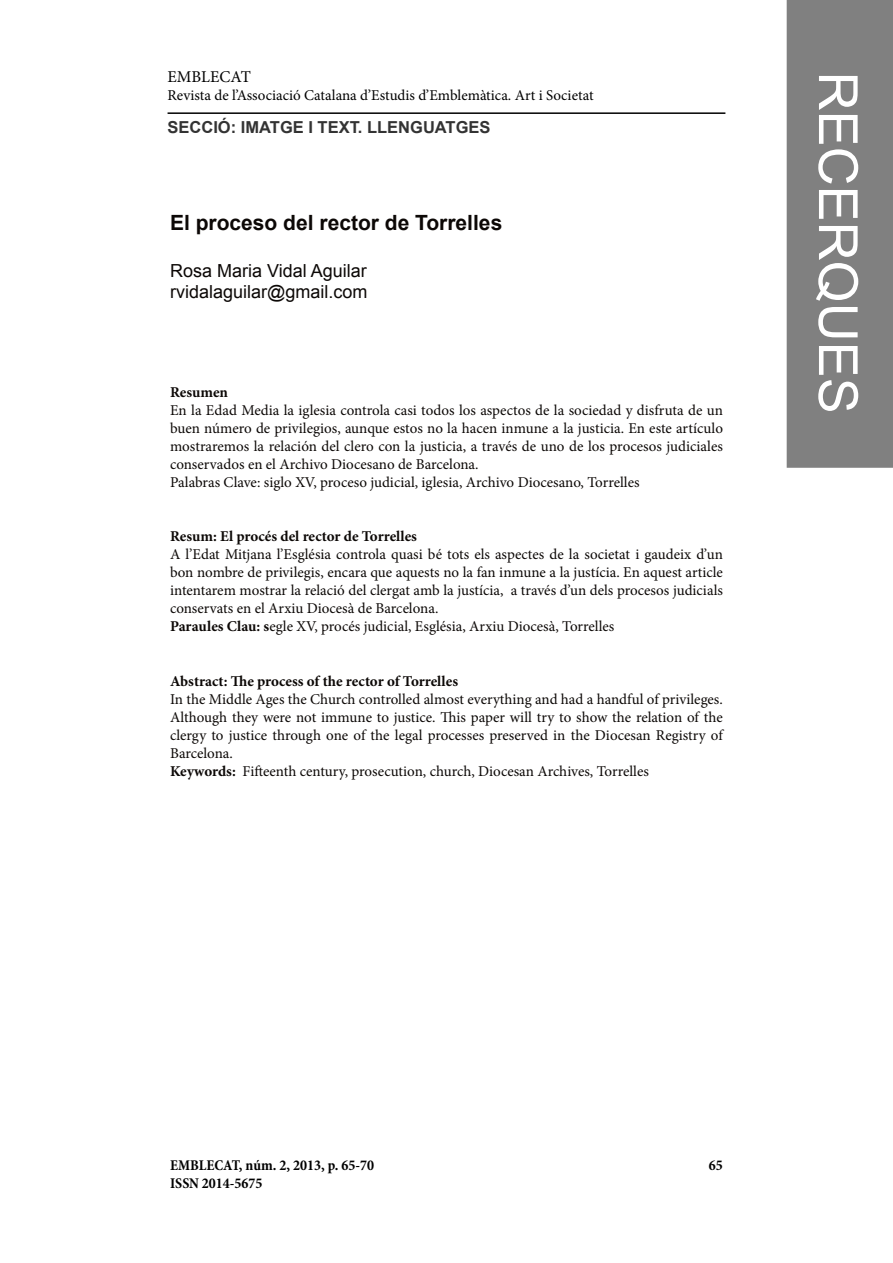
<style>
.page{position:relative;width:893px;height:1263px;background:#fff}
.page>*{position:absolute;margin:0;border:0;box-sizing:border-box;transform-origin:0 0}
.t1{font:54px "Arial";color:#fff}
.títol{font:700 21px "Arial";color:#0c0806}
.letra_text_gral{font:18px "Arial";color:#0c0806}
.t2{font:700 16.5px "Arial";color:#333}
.t3{font:16.5px "Minion Pro";color:#000}
.notes{font:15px/18px "Minion Pro";color:#0c0806;text-align:justify}
.notes-2{font:700 15px "Minion Pro";color:#0c0806}
.t4{font:15px "Minion Pro";color:#000}
.t5{font:700 condensed 15px "Minion Pro";color:#000}
.s1{font-weight:700}
</style>
<div class="page">
<div style="left:787px;top:0;width:106px;height:468px;background:#808080"></div>
<hr style="left:168px;top:112px;width:557px;height:2px;background:#000">
<p class="t3" style="left:168px;top:65px;width:85px">EMBLECAT</p>
<p class="t4" style="left:168px;top:85px;width:428px">Revista de l’Associació Catalana d’Estudis d’Emblemàtica. Art i Societat</p>
<p class="t2" style="left:168px;top:117px;width:324px">SECCIÓ: IMATGE I TEXT. LLENGUATGES</p>
<p class="títol" style="left:170px;top:209px;width:334px">El proceso del rector de Torrelles</p>
<p class="letra_text_gral" style="left:170px;top:259px;width:198px">Rosa Maria Vidal Aguilar</p>
<p class="letra_text_gral" style="left:170px;top:280px;width:199px">rvidalaguilar@gmail.com</p>
<p class="notes-2" style="left:170px;top:382px;width:59px">Resumen</p>
<p class="notes" style="left:170px;top:402px;width:554px">En la Edad Media la iglesia controla casi todos los aspectos de la sociedad y disfruta de un buen número de privilegios, aunque estos no la hacen inmune a la justicia. En este artículo mostraremos la relación del clero con la justicia, a través de uno de los procesos judiciales conservados en el Archivo Diocesano de Barcelona.</p>
<p class="notes" style="left:170px;top:474px;width:471px">Palabras Clave: siglo XV, proceso judicial, iglesia, Archivo Diocesano, Torrelles</p>
<p class="notes-2" style="left:170px;top:526px;width:248px">Resum: El procés del rector de Torrelles</p>
<p class="notes" style="left:170px;top:546px;width:554px">A l’Edat Mitjana l’Església controla quasi bé tots els aspectes de la societat i gaudeix d’un bon nombre de privilegis, encara que aquests no la fan inmune a la justícia. En aquest article intentarem mostrar la relació del clergat amb la justícia, a través d’un dels procesos judicials conservats en el Arxiu Diocesà de Barcelona.</p>
<p class="notes" style="left:170px;top:618px;width:446px"><span class="s1">Paraules Clau: s</span>egle XV, procés judicial, Església, Arxiu Diocesà, Torrelles</p>
<p class="notes-2" style="left:170px;top:670px;width:290px">Abstract: The process of the rector of Torrelles</p>
<p class="notes" style="left:170px;top:690px;width:554px">In the Middle Ages the Church controlled almost everything and had a handful of privileges.<br>Although they were not immune to justice. This paper will try to show the relation of the clergy to justice through one of the legal processes preserved in the Diocesan Registry of Barcelona.</p>
<p class="notes" style="left:170px;top:762px;width:480px"><span class="s1">Keywords:</span> Fifteenth century, prosecution, church, Diocesan Archives, Torrelles</p>
<h1 class="t1" style="left:873px;top:72px;width:344px;rotate:90deg">RECERQUES</h1>
<p class="t5" style="left:170px;top:1155px;width:206px">EMBLECAT, núm. 2, 2013, p. 65-70</p>
<p class="t5" style="left:709px;top:1155px;width:15px">65</p>
<p class="t5" style="left:170px;top:1173px;width:94px">ISSN 2014-5675</p>
</div>
